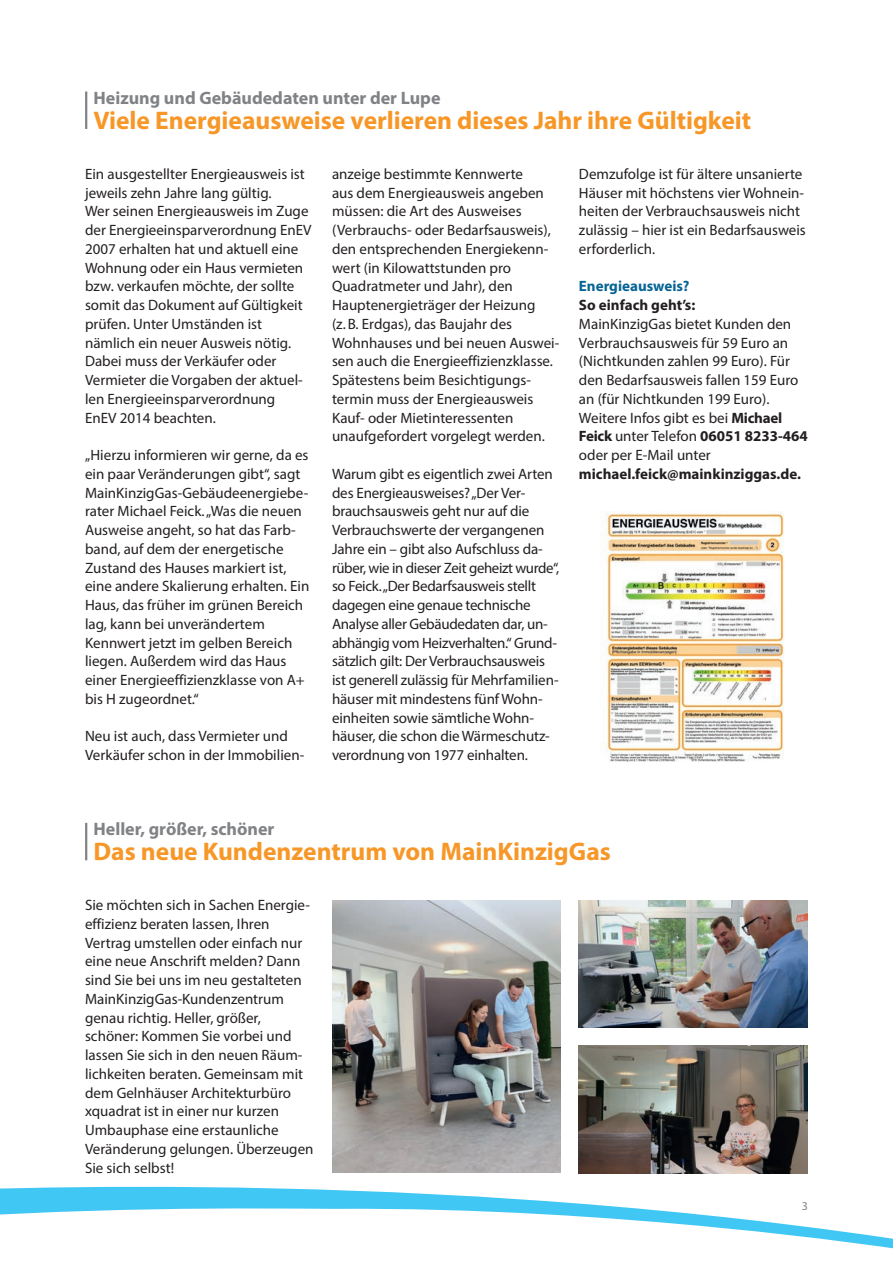
<style>
.page{position:relative;width:893px;height:1263px;background:#fff}
.page>*{position:absolute;margin:0;border:0;box-sizing:border-box;transform-origin:0 0}
.t1{font:700 25.5px "Myriad Pro";color:#f79727}
.t2{font:700 18px "Myriad Pro";color:#808285}
.t3{font:15px/18.8px "Myriad Pro";color:#231f20}
.t4{font:700 15px "Myriad Pro";color:#231f20}
.t5{font:700 15px "Myriad Pro";color:#066495}
.t6{font:12px "Myriad Pro";color:#808285}
.s1{font-weight:700}
</style>
<div class="page">
<svg style="left:0;top:1164px;width:893px;height:85px"></svg>
<hr style="left:85px;top:91px;width:2px;height:38px;background:#808285">
<hr style="left:85px;top:823px;width:2px;height:37px;background:#808285">
<img style="left:605px;top:512px;width:179px;height:249px">
<img style="left:332px;top:900px;width:229px;height:273px">
<img style="left:579px;top:1046px;width:229px;height:127px">
<img style="left:579px;top:900px;width:229px;height:127px">
<p class="t2" style="left:94px;top:86px;width:348px">Heizung und Gebäudedaten unter der Lupe</p>
<h1 class="t1" style="left:94px;top:104px;width:659px">Viele Energieausweise verlieren dieses Jahr ihre Gültigkeit</h1>
<p class="t3" style="left:85px;top:164px;width:228px">Ein ausgestellter Energieausweis ist jeweils zehn Jahre lang gültig.<br>Wer seinen Energieausweis im Zuge der Energieeinsparverordnung EnEV<br>2007 erhalten hat und aktuell eine<br>Wohnung oder ein Haus vermieten bzw. verkaufen möchte, der sollte somit das Dokument auf Gültigkeit prüfen. Unter Umständen ist nämlich ein neuer Ausweis nötig.<br>Dabei muss der Verkäufer oder<br>Vermieter die Vorgaben der aktuel&shy;len Energieeinsparverordnung<br>EnEV 2014 beachten.</p>
<p class="t3" style="left:85px;top:445px;width:226px">„Hierzu informieren wir gerne, da es ein paar Veränderungen gibt“, sagt<br>MainKinzigGas-Gebäudeenergiebe&shy;rater Michael Feick. „Was die neuen<br>Ausweise angeht, so hat das Farb&shy;band, auf dem der energetische<br>Zustand des Hauses markiert ist, eine andere Skalierung erhalten. Ein<br>Haus, das früher im grünen Bereich lag, kann bei unverändertem<br>Kennwert jetzt im gelben Bereich liegen. Außerdem wird das Haus einer Energieeffizienzklasse von A+ bis H zugeordnet.“</p>
<p class="t3" style="left:85px;top:727px;width:221px">Neu ist auch, dass Vermieter und<br>Verkäufer schon in der Immobilien-</p>
<p class="t3" style="left:332px;top:164px;width:229px">anzeige bestimmte Kennwerte<br>aus dem Energieausweis angeben müssen: die Art des Ausweises (Verbrauchs- oder Bedarfsausweis), den entsprechenden Energiekenn&shy;wert (in Kilowattstunden pro<br>Quadratmeter und Jahr), den<br>Hauptenergieträger der Heizung (z.B. Erdgas), das Baujahr des<br>Wohnhauses und bei neuen Auswei&shy;sen auch die Energieeffizienzklasse.<br>Spätestens beim Besichtigungs&shy;termin muss der Energieausweis<br>Kauf- oder Mietinteressenten unaufgefordert vorgelegt werden.</p>
<p class="t3" style="left:332px;top:464px;width:229px">Warum gibt es eigentlich zwei Arten des Energieausweises? „Der Ver&shy;brauchsausweis geht nur auf die Verbrauchswerte der vergangenen Jahre ein – gibt also Aufschluss da&shy;rüber, wie in dieser Zeit geheizt wurde“, so Feick. „Der Bedarfsausweis stellt dagegen eine genaue technische Analyse aller Gebäudedaten dar, un&shy;abhängig vom Heizverhalten.“ Grund&shy;sätzlich gilt: Der Verbrauchsausweis ist generell zulässig für Mehrfamilien&shy;häuser mit mindestens fünf Wohn&shy;einheiten sowie sämtliche Wohn-- häuser, die schon die Wärmeschutz&shy;verordnung von 1977 einhalten.</p>
<p class="t3" style="left:579px;top:164px;width:228px">Demzufolge ist für ältere unsanierte<br>Häuser mit höchstens vier Wohnein&shy;heiten der Verbrauchsausweis nicht zulässig – hier ist ein Bedarfsausweis erforderlich.</p>
<p class="t5" style="left:579px;top:276px;width:112px">Energieausweis?</p>
<p class="t4" style="left:579px;top:295px;width:118px">So einfach geht’s:</p>
<p class="t3" style="left:579px;top:314px;width:230px">MainKinzigGas bietet Kunden den<br>Verbrauchsausweis für 59 Euro an (Nichtkunden zahlen 99 Euro). Für den Bedarfsausweis fallen 159 Euro an (für Nichtkunden 199 Euro).<br>Weitere Infos gibt es bei <span class="s1">Michael<br>Feick</span> unter Telefon <span class="s1">06051 8233-464 </span>oder per E-Mail unter</p>
<p class="t4" style="left:579px;top:464px;width:224px">michael.feick@mainkinziggas.de.</p>
<p class="t2" style="left:94px;top:817px;width:182px">Heller, größer, schöner</p>
<h1 class="t1" style="left:94px;top:835px;width:519px">Das neue Kundenzentrum von MainKinzigGas</h1>
<p class="t3" style="left:85px;top:895px;width:230px">Sie möchten sich in Sachen Energie&shy;effizienz beraten lassen, Ihren<br>Vertrag umstellen oder einfach nur eine neue Anschrift melden? Dann sind Sie bei uns im neu gestalteten<br>MainKinzigGas-Kundenzentrum genau richtig. Heller, größer, schöner: Kommen Sie vorbei und lassen Sie sich in den neuen Räum&shy;lichkeiten beraten. Gemeinsam mit dem Gelnhäuser Architekturbüro xquadrat ist in einer nur kurzen<br>Umbauphase eine erstaunliche<br>Veränderung gelungen. Überzeugen<br>Sie sich selbst!</p>
<p class="t6" style="left:802px;top:1199px;width:8px">3</p>
</div>
